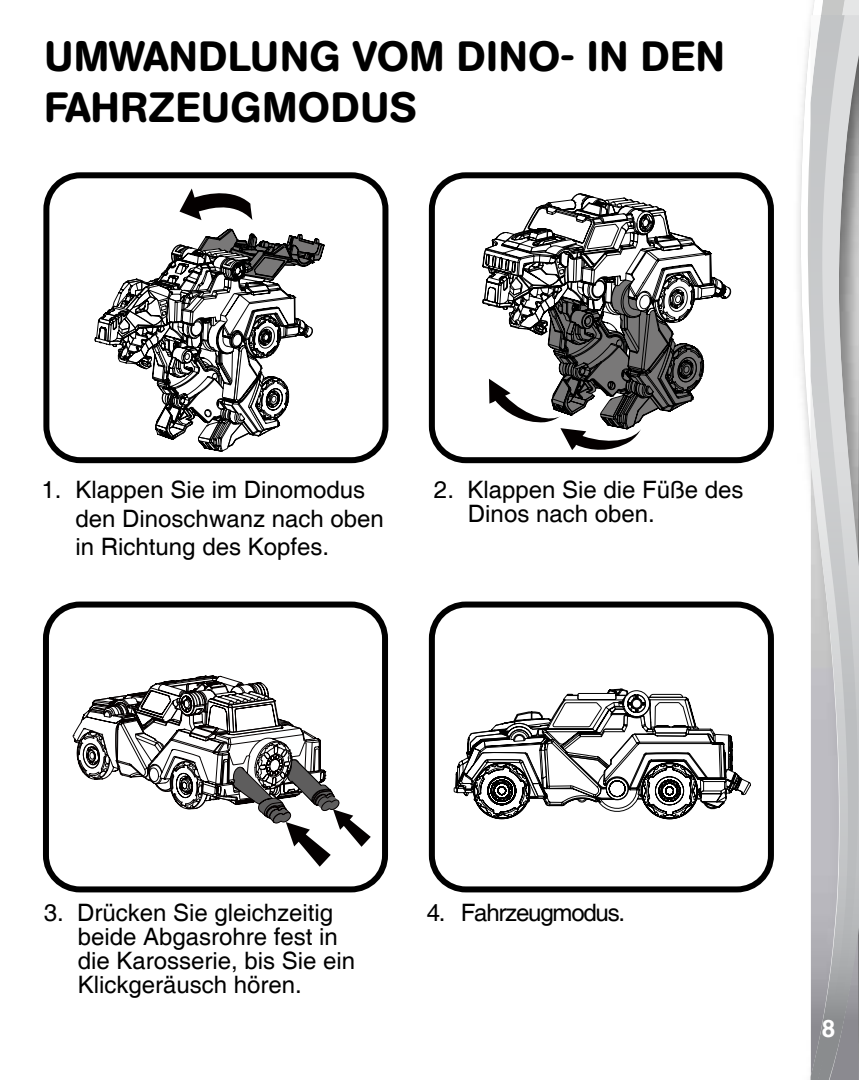
<style>
.page{position:relative;width:859px;height:1080px;background:#fff}
.page>*{position:absolute;margin:0;border:0;box-sizing:border-box;transform-origin:0 0}
.t1{font:500 42px/50.4px "AG Book Rounded";letter-spacing:.02em;color:#000}
.t2{font:24px/24px "Helvetica";color:#000}
.t3{font:24px "Helvetica";letter-spacing:-.05em;color:#000}
.t4{font:700 24px "Helvetica";color:#fff}
</style>
<div class="page">
<svg style="left:800px;top:26px;width:10px;height:453px"></svg>
<img style="left:858px;top:15px;width:1px;height:1065px">
<img style="left:848px;top:15px;width:10px;height:1065px">
<img style="left:810px;top:15px;width:38px;height:1065px">
<svg style="left:94px;top:228px;width:231px;height:224px"></svg>
<svg style="left:109px;top:235px;width:187px;height:216px"></svg>
<div style="left:43px;top:172px;width:345px;height:291px;border:6px solid #000;border-radius:34px"></div>
<svg style="left:180px;top:188px;width:72px;height:32px"></svg>
<div style="left:429px;top:172px;width:345px;height:291px;border:6px solid #000;border-radius:34px"></div>
<svg style="left:482px;top:193px;width:249px;height:257px"></svg>
<svg style="left:72px;top:675px;width:299px;height:192px"></svg>
<div style="left:43px;top:602px;width:345px;height:290px;border:6px solid #000;border-radius:34px"></div>
<svg style="left:453px;top:688px;width:298px;height:132px"></svg>
<div style="left:429px;top:602px;width:345px;height:290px;border:6px solid #000;border-radius:34px"></div>
<h1 class="t1" style="left:44px;top:32px;width:682px">UMWANDLUNG VOM DINO- IN DEN<br>FAHRZEUGMODUS</h1>
<p class="t2" style="left:76px;top:476px;width:310px;line-height:28.8px;text-indent:-34px">1. Klappen Sie im Dinomodus den Dinoschwanz nach oben in Richtung des Kopfes.</p>
<p class="t2" style="left:468px;top:478px;width:277px;text-indent:-34px">2. Klappen Sie die Füße des<br>Dinos nach oben.</p>
<p class="t2" style="left:78px;top:901px;width:279px;text-indent:-34px">3. Drücken Sie gleichzeitig beide Abgasrohre fest in die Karosserie, bis Sie ein<br>Klickgeräusch hören.</p>
<p class="t3" style="left:427px;top:898px;width:200px">4. Fahrzeugmodus.</p>
<p class="t4" style="left:822px;top:1014px;width:15px">8</p>
</div>
